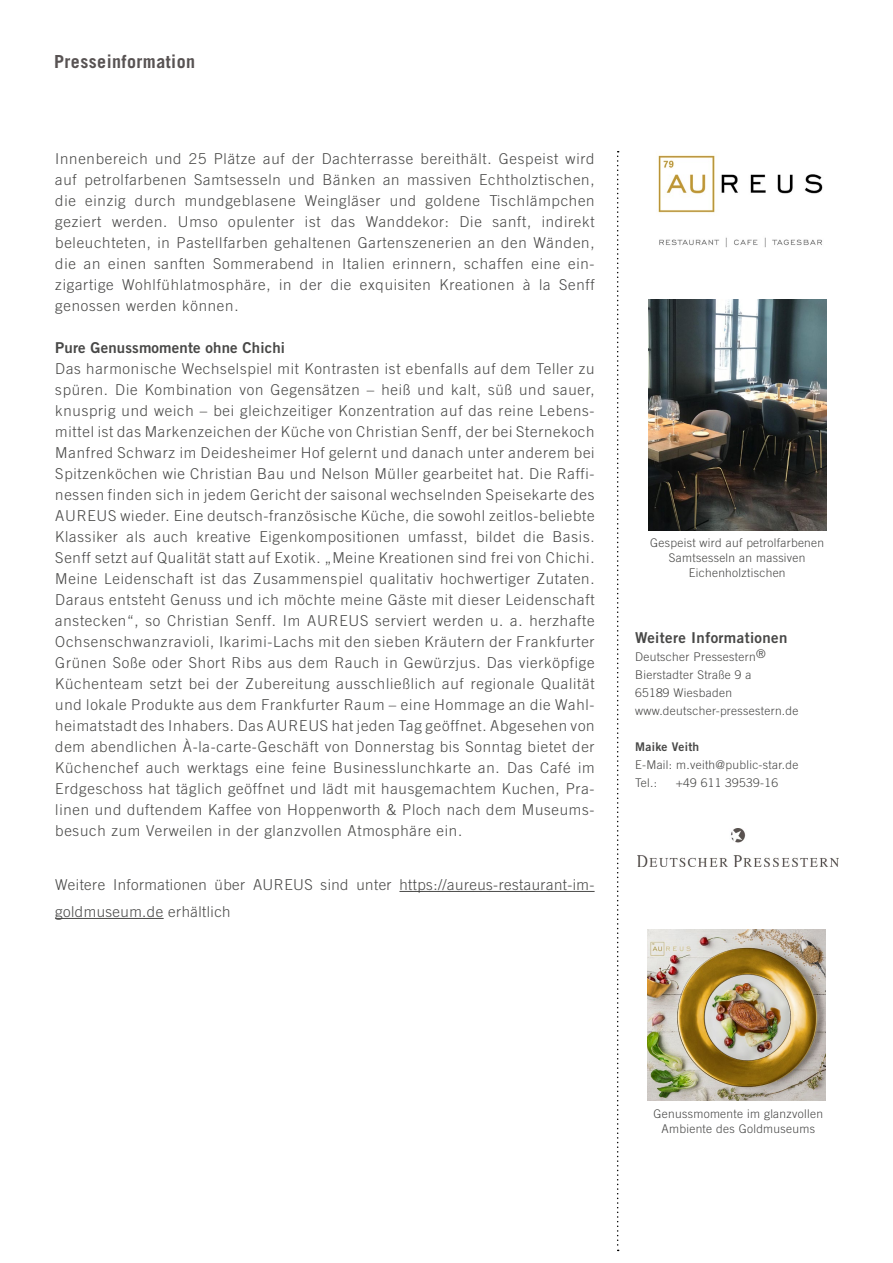
<style>
.page{position:relative;width:893px;height:1263px;background:#fff}
.page>*{position:absolute;margin:0;border:0;box-sizing:border-box;transform-origin:0 0}
.t1{font:700 18px "Trade Gothic LT";letter-spacing:.025em;color:#585353}
.Fließtext_PM{font:300 15px/21px "Trade Gothic LT";letter-spacing:.05em;color:#484847;text-align:justify}
.Fließtext_PM-2{font:300 15px/27px "Trade Gothic LT";letter-spacing:.03em;color:#484847}
.Überschrift_Fließtex{font:15px "Trade Gothic LT Bold Two";letter-spacing:.01em;color:#484847}
.Boilerplate_PM{font:300 12px/18px "Trade Gothic LT";letter-spacing:.025em;color:#484847}
.s1{font-family:"Trade Gothic LT Bold Two";font-weight:400}
</style>
<div class="page">
<svg style="left:617px;top:151px;width:2px;height:1100px"></svg>
<img style="left:638px;top:828px;width:201px;height:39px">
<hr style="left:399px;top:891px;width:196px;height:1px;background:#484847">
<hr style="left:55px;top:918px;width:109px;height:1px;background:#484847">
<img style="left:658px;top:155px;width:165px;height:93px">
<img style="left:649px;top:300px;width:177px;height:231px">
<img style="left:648px;top:929px;width:177px;height:171px">
<p class="t1" style="left:54px;top:50px;width:143px">Presseinformation</p>
<p class="Fließtext_PM" style="left:55px;top:148px;width:541px">Innenbereich und 25 Plätze auf der Dachterrasse bereithält. Gespeist wird auf petrolfarbenen Samtsesseln und Bänken an massiven Echtholztischen, die einzig durch mundgeblasene Weingläser und goldene Tischlämpchen geziert werden. Umso opulenter ist das Wanddekor: Die sanft, indirekt beleuchteten, in Pastellfarben gehaltenen Gartenszenerien an den Wänden, die an einen sanften Sommerabend in Italien erinnern, schaffen eine ein&shy;zigartige Wohlfühlatmosphäre, in der die exquisiten Kreationen à la Senff genossen werden können.</p>
<p class="Überschrift_Fließtex" style="left:55px;top:338px;width:231px">Pure Genussmomente ohne Chichi</p>
<p class="Fließtext_PM" style="left:55px;top:358px;width:541px">Das harmonische Wechselspiel mit Kontrasten ist ebenfalls auf dem Teller zu spüren. Die Kombination von Gegensätzen – heiß und kalt, süß und sauer, knusprig und weich – bei gleichzeitiger Konzentration auf das reine Lebens&shy;mittel ist das Markenzeichen der Küche von Christian Senff, der bei Sternekoch Manfred Schwarz im Deidesheimer Hof gelernt und danach unter anderem bei Spitzenköchen wie Christian Bau und Nelson Müller gearbeitet hat. Die Raffi&shy;nessen finden sich in jedem Gericht der saisonal wechselnden Speisekarte des AUREUS wieder. Eine deutsch-französische Küche, die sowohl zeitlos-beliebte Klassiker als auch kreative Eigenkompositionen umfasst, bildet die Basis.<br>Senff setzt auf Qualität statt auf Exotik. „Meine Kreationen sind frei von Chichi.<br>Meine Leidenschaft ist das Zusammenspiel qualitativ hochwertiger Zutaten.<br>Daraus entsteht Genuss und ich möchte meine Gäste mit dieser Leidenschaft anstecken“, so Christian Senff. Im AUREUS serviert werden u. a. herzhafte Ochsenschwanzravioli, Ikarimi-Lachs mit den sieben Kräutern der Frankfurter Grünen Soße oder Short Ribs aus dem Rauch in Gewürzjus. Das vierköpfige Küchenteam setzt bei der Zubereitung ausschließlich auf regionale Qualität und lokale Produkte aus dem Frankfurter Raum – eine Hommage an die Wahl&shy;heimatstadt des Inhabers. Das AUREUS hat jeden Tag geöffnet. Abgesehen von dem abendlichen À-la-carte-Geschäft von Donnerstag bis Sonntag bietet der Küchenchef auch werktags eine feine Businesslunchkarte an. Das Café im Erdgeschoss hat täglich geöffnet und lädt mit hausgemachtem Kuchen, Pra&shy;linen und duftendem Kaffee von Hoppenworth &amp; Ploch nach dem Museums&shy;besuch zum Verweilen in der glanzvollen Atmosphäre ein.</p>
<p class="Fließtext_PM-2" style="left:55px;top:871px;width:541px">Weitere Informationen über AUREUS sind unter https://aureus-restaurant-im&shy;goldmuseum.de erhältlich</p>
<p class="Boilerplate_PM" style="left:650px;top:535px;width:175px;line-height:15px;text-align:center">Gespeist wird auf petrolfarbenen<br>Samtsesseln an massiven</p>
<p class="Boilerplate_PM" style="left:689px;top:563px;width:98px">Eichenholztischen</p>
<p class="Überschrift_Fließtex" style="left:635px;top:628px;width:154px">Weitere Informationen</p>
<p class="Boilerplate_PM" style="left:635px;top:647px;width:132px">Deutscher Pressestern®</p>
<p class="Boilerplate_PM" style="left:635px;top:665px;width:118px">Bierstadter Straße 9 a<br>65189 Wiesbaden</p>
<p class="Boilerplate_PM" style="left:635px;top:701px;width:165px">www.deutscher-pressestern.de</p>
<p class="Boilerplate_PM" style="left:635px;top:737px;width:165px"><span class="s1">Maike Veith<br></span>E-Mail: m.veith@public-star.de</p>
<p class="Boilerplate_PM" style="left:635px;top:773px;width:24px">Tel.:</p>
<p class="Boilerplate_PM" style="left:676px;top:773px;width:104px">+49 611 39539-16</p>
<p class="Boilerplate_PM" style="left:654px;top:1106px;width:171px;line-height:15px;text-align:center">Genussmomente im glanzvollen<br>Ambiente des Goldmuseums</p>
</div>
